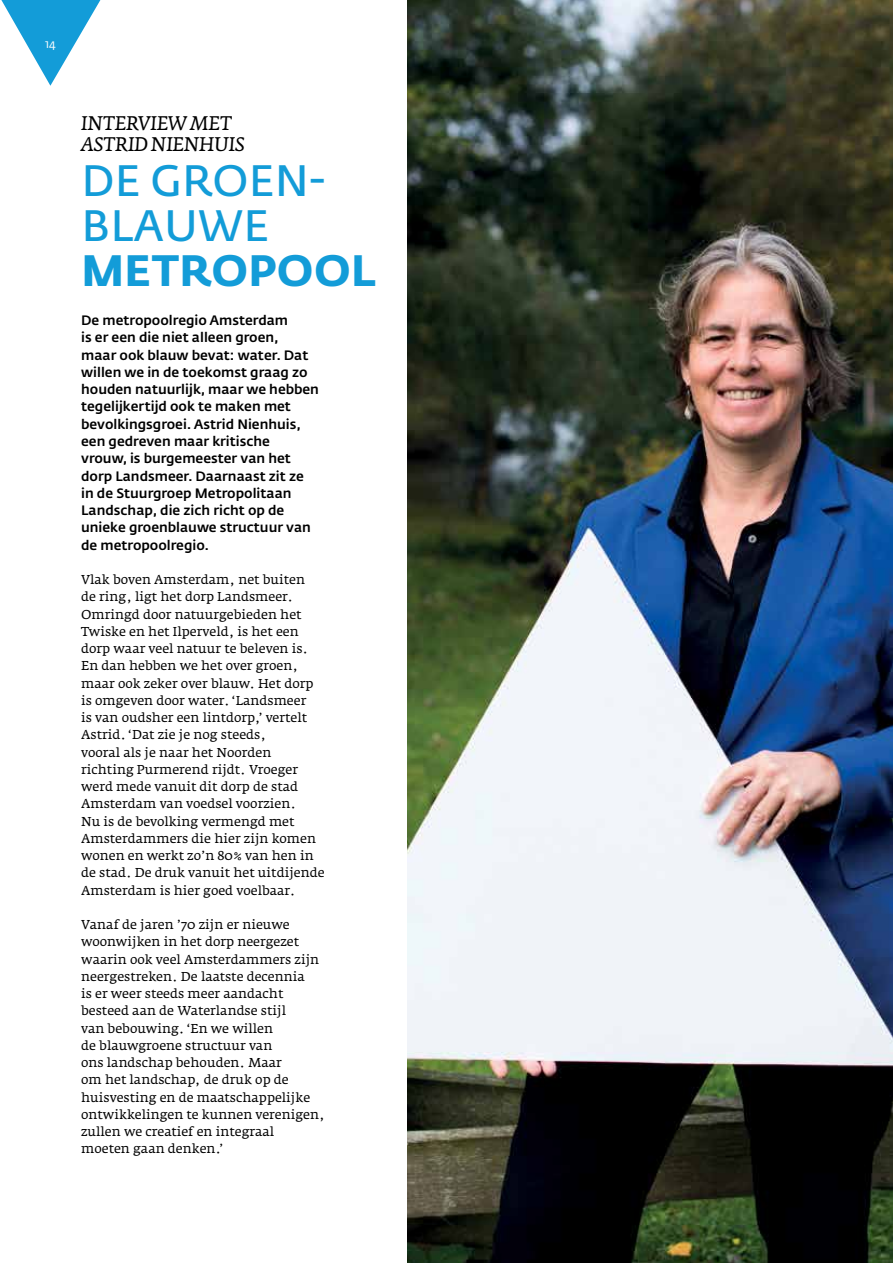
<style>
.page{position:relative;width:893px;height:1263px;background:#fff}
.page>*{position:absolute;margin:0;border:0;box-sizing:border-box;transform-origin:0 0}
.t1{font:600 43.5px/45px "Fedra Sans Std";letter-spacing:.01em;color:#139cd8}
.t2{font:700 43.5px "Fedra Sans Std";letter-spacing:.01em;color:#139cd8}
.t3{font:italic 19.5px/21px "Fedra Serif A Std";letter-spacing:-.015em;color:#000}
.t4{font:500 13.5px/17.2px "Fedra Sans Std";color:#000}
.t5{font:12.75px/17.2px "Fedra Serif A Std";color:#000}
.t6{font:12px "Fedra Sans Pro";color:#fff}
</style>
<div class="page">
<svg style="left:1px;top:0;width:100px;height:86px"></svg>
<img style="left:408px;top:0;width:485px;height:1263px">
<p class="t6" style="left:45px;top:37px;width:12px">14</p>
<h2 class="t3" style="left:81px;top:113px;width:165px">INTERVIEW MET<br>ASTRID NIENHUIS</h2>
<h1 class="t1" style="left:81px;top:159px;width:246px">DE GROEN-<br>BLAUWE</h1>
<h1 class="t2" style="left:81px;top:243px;width:296px">METROPOOL</h1>
<p class="t4" style="left:81px;top:312px;width:239px">De metropoolregio Amsterdam<br>is er een die niet alleen groen,<br>maar ook blauw bevat: water. Dat willen we in de toekomst graag zo houden natuurlijk, maar we hebben tegelijkertijd ook te maken met bevolkingsgroei. Astrid Nienhuis, een gedreven maar kritische vrouw, is burgemeester van het dorp Landsmeer. Daarnaast zit ze in de Stuurgroep Metropolitaan<br>Landschap, die zich richt op de unieke groenblauwe structuur van de metropoolregio.</p>
<p class="t5" style="left:81px;top:571px;width:245px">Vlak boven Amsterdam, net buiten<br>de ring, ligt het dorp Landsmeer.<br>Omringd door natuurgebieden het Twiske en het Ilperveld, is het een dorp waar veel natuur te beleven is.<br>En dan hebben we het over groen, maar ook zeker over blauw. Het dorp is omgeven door water. ‘Landsmeer<br>is van oudsher een lintdorp,’ vertelt Astrid. ‘Dat zie je nog steeds,<br>vooral als je naar het Noorden richting Purmerend rijdt. Vroeger werd mede vanuit dit dorp de stad Amsterdam van voedsel voorzien.<br>Nu is de bevolking vermengd met Amsterdammers die hier zijn komen wonen en werkt zo’n 80% van hen in de stad. De druk vanuit het uitdijende Amsterdam is hier goed voelbaar.</p>
<p class="t5" style="left:81px;top:916px;width:245px">Vanaf de jaren ’70 zijn er nieuwe woonwijken in het dorp neergezet waarin ook veel Amsterdammers zijn neergestreken. De laatste decennia<br>is er weer steeds meer aandacht besteed aan de Waterlandse stijl<br>van bebouwing. ‘En we willen<br>de blauwgroene structuur van<br>ons landschap behouden. Maar<br>om het landschap, de druk op de huisvesting en de maatschappelijke ontwikkelingen te kunnen verenigen, zullen we creatief en integraal moeten gaan denken.’</p>
</div>
